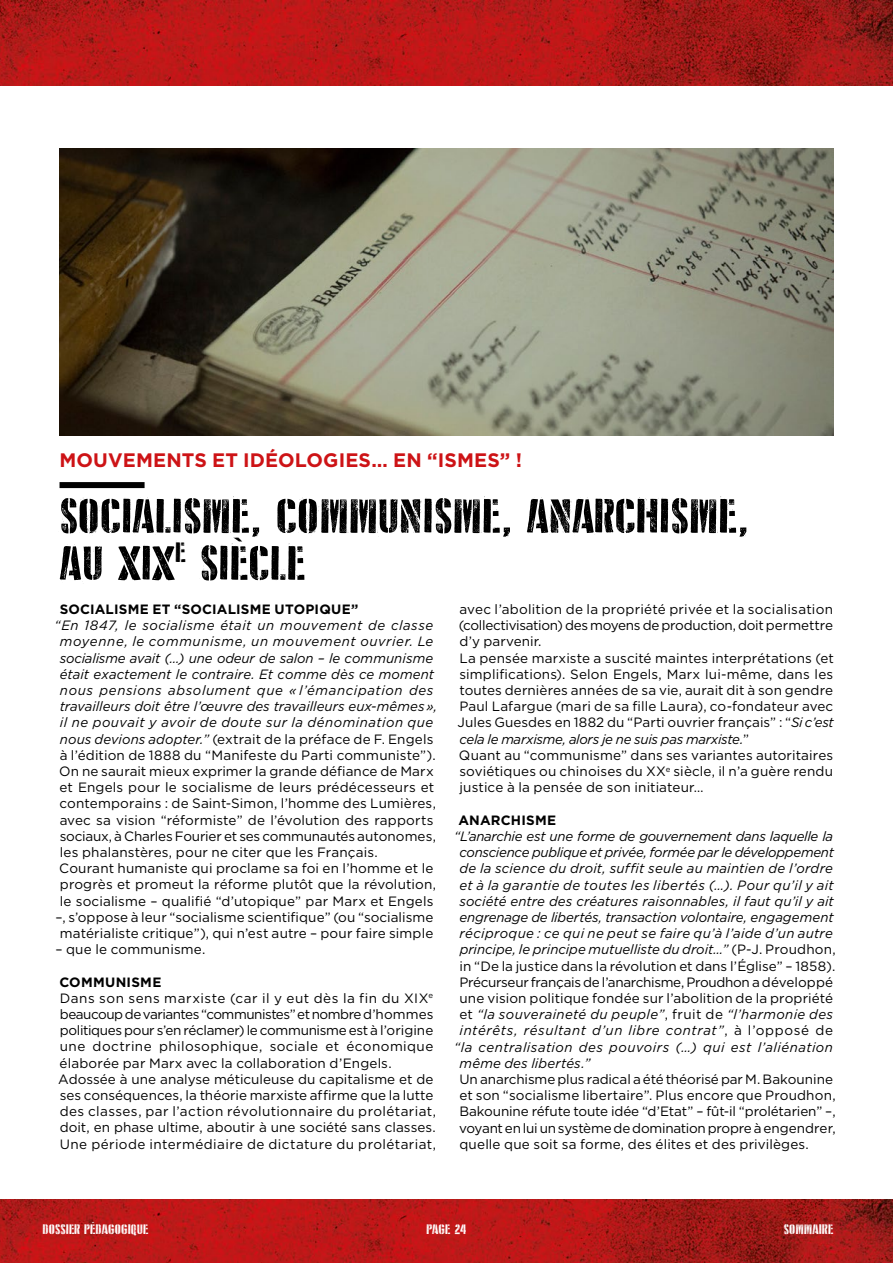
<style>
.page{position:relative;width:893px;height:1263px;background:#fff}
.page>*{position:absolute;margin:0;border:0;box-sizing:border-box;transform-origin:0 0}
.t1{font:52.5px/47.1px "D Day Stencil";letter-spacing:.01em;color:#000}
.t2{font:700 19.5px "Gotham";letter-spacing:.005em;color:#cd1316}
.t3{font:15px "D Day Stencil";letter-spacing:.005em;color:#fff}
.t4{font:13.5px/16.2px "Gotham";letter-spacing:.005em;color:#000}
.t5{font:italic 13.5px "Gotham";letter-spacing:.015em;color:#000}
.t6{font:italic 13.5px "Gotham";letter-spacing:-.02em;color:#000}
.t7{font:italic 13.5px "Gotham";letter-spacing:-.01em;color:#000}
.t8{font:italic 13.5px "Gotham";letter-spacing:.035em;color:#000}
.t9{font:italic 13.5px "Gotham";letter-spacing:.04em;color:#000}
.t10{font:italic 13.5px "Gotham";letter-spacing:.05em;color:#000}
.t11{font:italic 13.5px "Gotham";letter-spacing:-.005em;color:#000}
.t12{font:13.5px "Gotham";letter-spacing:-.02em;color:#000}
.t13{font:13.5px "Gotham";letter-spacing:-.015em;color:#000}
.t14{font:italic 13.5px "Gotham";letter-spacing:.045em;color:#000}
.t15{font:700 13.5px "Gotham";letter-spacing:.015em;color:#000}
.s1{font-style:italic}
.s2{font-weight:700}
.s3{font-style:normal}
</style>
<div class="page">
<img style="left:0;top:0;width:893px;height:85px">
<img style="left:0;top:1199px;width:893px;height:64px">
<div style="left:60px;top:482px;width:85px;height:6px;background:#000"></div>
<img style="left:60px;top:149px;width:773px;height:287px">
<h2 class="t2" style="left:60px;top:449px;width:464px">MOUVEMENTS ET IDÉOLOGIES… EN “ISMES” !</h2>
<h1 class="t1" style="left:60px;top:492px;width:691px">SOCIALISME, COMMUNISME, ANARCHISME,<br>AU XIX<sup>E</sup> SIÈCLE</h1>
<p class="t15" style="left:60px;top:601px;width:300px">SOCIALISME ET “SOCIALISME UTOPIQUE”</p>
<p class="t9" style="left:55px;top:618px;width:380px">“En 1847, le socialisme était un mouvement de classe</p>
<p class="t10" style="left:60px;top:634px;width:375px">moyenne, le communisme, un mouvement ouvrier. Le</p>
<p class="t7" style="left:60px;top:650px;width:375px">socialisme avait (…) une odeur de salon – le communisme</p>
<p class="t5" style="left:60px;top:666px;width:376px">était exactement le contraire. Et comme dès ce moment</p>
<p class="t10" style="left:60px;top:683px;width:375px">nous pensions absolument que « l’émancipation des</p>
<p class="t11" style="left:60px;top:699px;width:379px">travailleurs doit être l’œuvre des travailleurs eux-mêmes»,</p>
<p class="t9" style="left:60px;top:715px;width:375px">il ne pouvait y avoir de doute sur la dénomination que</p>
<p class="t4" style="left:60px;top:730px;width:375px"><span class="s1">nous devions adopter.”</span> (extrait de la préface de F. Engels</p>
<p class="t4" style="left:60px;top:747px;width:377px">à l’édition de 1888 du “Manifeste du Parti communiste”).</p>
<p class="t4" style="left:59px;top:763px;width:376px">On ne saurait mieux exprimer la grande défiance de Marx</p>
<p class="t4" style="left:60px;top:779px;width:376px">et Engels pour le socialisme de leurs prédécesseurs et</p>
<p class="t4" style="left:60px;top:795px;width:378px">contemporains : de Saint-Simon, l’homme des Lumières,</p>
<p class="t4" style="left:60px;top:811px;width:375px">avec sa vision “réformiste” de l’évolution des rapports</p>
<p class="t13" style="left:60px;top:828px;width:378px">sociaux, à Charles Fourier et ses communautés autonomes,</p>
<p class="t4" style="left:60px;top:844px;width:319px">les phalanstères, pour ne citer que les Français.</p>
<p class="t4" style="left:59px;top:860px;width:376px">Courant humaniste qui proclame sa foi en l’homme et le</p>
<p class="t4" style="left:60px;top:876px;width:378px">progrès et promeut la réforme plutôt que la révolution,</p>
<p class="t4" style="left:60px;top:892px;width:375px">le socialisme – qualifié “d’utopique” par Marx et Engels</p>
<p class="t4" style="left:55px;top:909px;width:379px">–, s’oppose à leur “socialisme scientifique” (ou “socialisme</p>
<p class="t4" style="left:60px;top:925px;width:375px">matérialiste critique”), qui n’est autre – pour faire simple</p>
<p class="t4" style="left:55px;top:941px;width:152px">– que le communisme.</p>
<p class="t4" style="left:58px;top:973px;width:379px"><span class="s2">COMMUNISME<br></span>Dans son sens marxiste (car il y eut dès la fin du XIX<sup>e </sup>beaucoup de variantes “communistes” et nombre d’hommes politiques pour s’en réclamer) le communisme est à l’origine une doctrine philosophique, sociale et économique élaborée par Marx avec la collaboration d’Engels.<br>Adossée à une analyse méticuleuse du capitalisme et de ses conséquences, la théorie marxiste affirme que la lutte des classes, par l’action révolutionnaire du prolétariat, doit, en phase ultime, aboutir à une société sans classes.<br>Une période intermédiaire de dictature du prolétariat,</p>
<p class="t4" style="left:457px;top:601px;width:378px">avec l’abolition de la propriété privée et la socialisation (collectivisation) des moyens de production, doit permettre d’y parvenir.<br>La pensée marxiste a suscité maintes interprétations (et simplifications). Selon Engels, Marx lui-même, dans les toutes dernières années de sa vie, aurait dit à son gendre Paul Lafargue (mari de sa fille Laura), co-fondateur avec Jules Guesdes en 1882 du “Parti ouvrier français” : “<span class="s1">Si c’est cela le marxisme, alors je ne suis pas marxiste.</span>”<br>Quant au “communisme” dans ses variantes autoritaires soviétiques ou chinoises du XX<sup>e</sup> siècle, il n’a guère rendu justice à la pensée de son initiateur…</p>
<p class="t15" style="left:458px;top:812px;width:99px">ANARCHISME</p>
<p class="t6" style="left:454px;top:829px;width:380px">“L’anarchie est une forme de gouvernement dans laquelle la</p>
<p class="t6" style="left:459px;top:845px;width:376px">conscience publique et privée, formée par le développement</p>
<p class="t5" style="left:459px;top:861px;width:375px">de la science du droit, suffit seule au maintien de l’ordre</p>
<p class="t8" style="left:459px;top:877px;width:376px">et à la garantie de toutes les libertés (…). Pour qu’il y ait</p>
<p class="t5" style="left:459px;top:893px;width:376px">société entre des créatures raisonnables, il faut qu’il y ait</p>
<p class="t7" style="left:459px;top:910px;width:376px">engrenage de libertés, transaction volontaire, engagement</p>
<p class="t5" style="left:460px;top:926px;width:375px">réciproque : ce qui ne peut se faire qu’à l’aide d’un autre</p>
<p class="t5" style="left:460px;top:942px;width:377px">principe, le principe mutuelliste du droit…” <span class="s3">(P-J. Proudhon,</span></p>
<p class="t4" style="left:460px;top:957px;width:377px">in “De la justice dans la révolution et dans l’Église” – 1858).</p>
<p class="t12" style="left:459px;top:974px;width:375px">Précurseur français de l’anarchisme, Proudhon a développé</p>
<p class="t4" style="left:459px;top:990px;width:375px">une vision politique fondée sur l’abolition de la propriété</p>
<p class="t5" style="left:459px;top:1007px;width:375px"><span class="s3">et</span> “la souveraineté du peuple”<span class="s3">, fruit de</span> “l’harmonie des</p>
<p class="t14" style="left:460px;top:1023px;width:375px">intérêts, résultant d’un libre contrat”<span class="s3">, à l’opposé de</span></p>
<p class="t8" style="left:454px;top:1039px;width:380px">“la centralisation des pouvoirs (…) qui est l’aliénation</p>
<p class="t5" style="left:460px;top:1055px;width:132px">même des libertés.”</p>
<p class="t4" style="left:459px;top:1071px;width:378px">Un anarchisme plus radical a été théorisé par M. Bakounine et son “socialisme libertaire”. Plus encore que Proudhon, Bakounine réfute toute idée “d’Etat” – fût-il “prolétarien” –, voyant en lui un système de domination propre à engendrer, quelle que soit sa forme, des élites et des privilèges.</p>
<p class="t3" style="left:43px;top:1221px;width:108px">DOSSIER PÉDAGOGIQUE</p>
<p class="t3" style="left:426px;top:1221px;width:42px">PAGE 24</p>
<p class="t3" style="left:784px;top:1221px;width:51px">SOMMAIRE</p>
</div>
